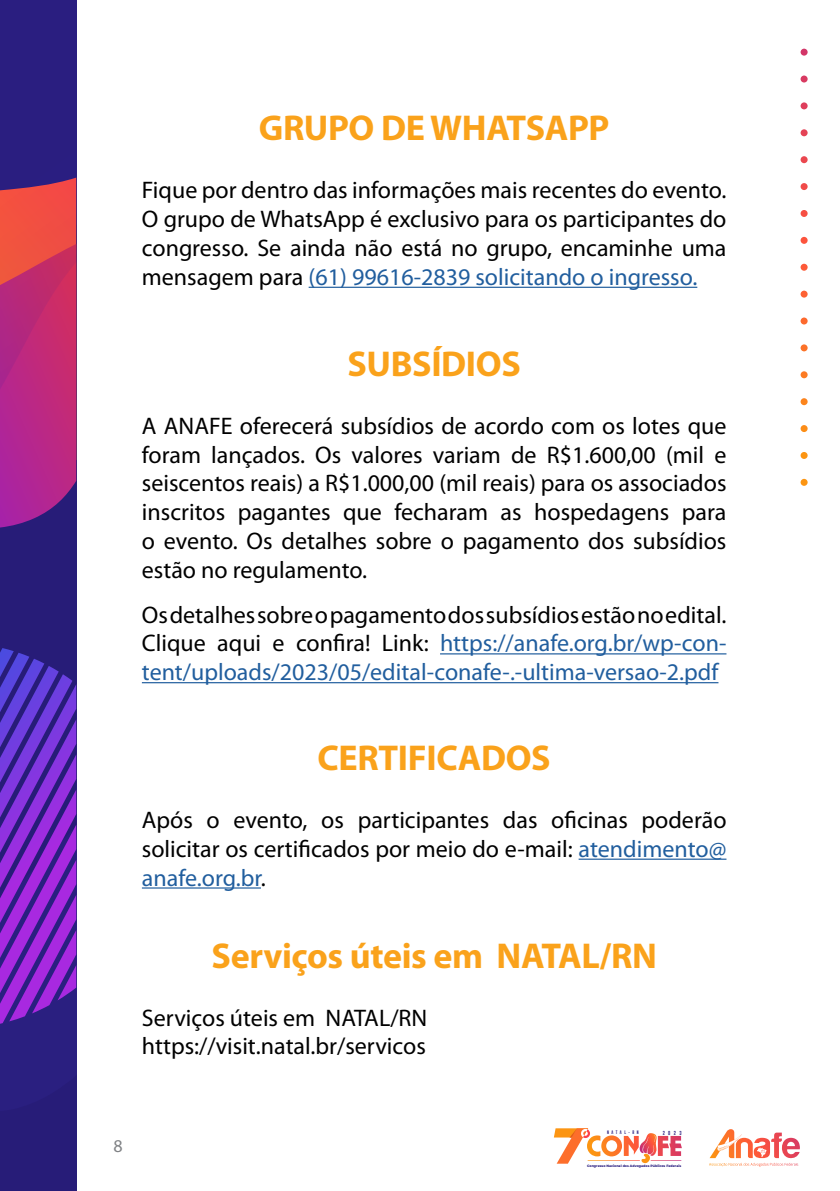
<style>
.page{position:relative;width:840px;height:1191px;background:#fff}
.page>*{position:absolute;margin:0;border:0;box-sizing:border-box;transform-origin:0 0}
.t1{font:700 36px "Myriad Pro";letter-spacing:-.01em;color:#faa21b}
.t2{font:24px/28.8px "Myriad Pro";color:#000;text-align:justify}
.t3{font:24px/28.8px "Myriad Pro";color:#215e9e;text-align:justify}
.t4{font:18px "Myriad Pro";color:#808285}
.t5{font:4.2px "Gobold Extra 1";color:#2a1f80}
.t6{font:3.8px "Gobold Extra 1";letter-spacing:.675em;color:#2a1f80}
.t7{font:800 3.4px "Montserrat";color:#2a1f80}
.s1{color:#215e9e}
.s2{color:#000}
</style>
<div class="page">
<div style="left:0;top:527px;width:76px;height:664px;background:#271c78"></div>
<svg style="left:0;top:648px;width:76px;height:375px;background:#6b2abc"></svg>
<svg style="left:0;top:0;width:76px;height:527px;background:#8c2a76"></svg>
<svg style="left:800px;top:49px;width:7px;height:437px"></svg>
<svg style="left:553px;top:1128px;width:128px;height:35px"></svg>
<svg style="left:709px;top:1129px;width:72px;height:29px"></svg>
<hr style="left:308px;top:287px;width:389px;height:1px;background:#215e9e">
<hr style="left:440px;top:653px;width:286px;height:1px;background:#215e9e">
<hr style="left:142px;top:682px;width:576px;height:1px;background:#215e9e">
<hr style="left:578px;top:858px;width:148px;height:1px;background:#215e9e">
<hr style="left:142px;top:887px;width:119px;height:1px;background:#215e9e">
<h1 class="t1" style="left:258px;top:105px;width:352px">GRUPO DE WHATSAPP</h1>
<p class="t2" style="left:142px;top:176px;width:586px">Fique por dentro das informações mais recentes do evento.<br>O grupo de WhatsApp é exclusivo para os participantes do congresso. Se ainda não está no grupo, encaminhe uma mensagem para <span class="s1">(61) 99616-2839 solicitando o ingresso.</span></p>
<h1 class="t1" style="left:347px;top:340px;width:175px">SUBSÍDIOS</h1>
<p class="t2" style="left:142px;top:411px;width:586px">A ANAFE oferecerá subsídios de acordo com os lotes que foram lançados. Os valores variam de R$1.600,00 (mil e seiscentos reais) a R$1.000,00 (mil reais) para os associados inscritos pagantes que fecharam as hospedagens para o evento. Os detalhes sobre o pagamento dos subsídios estão no regulamento.</p>
<p class="t3" style="left:142px;top:600px;width:585px"><span class="s2">Os detalhes sobre o pagamento dos subsídios estão no edital.<br>Clique aqui e confira! Link:</span> https://anafe.org.br/wp-con&shy;tent/uploads/2023/05/edital-conafe-.-ultima-versao-2.pdf</p>
<h1 class="t1" style="left:317px;top:734px;width:234px">CERTIFICADOS</h1>
<p class="t2" style="left:142px;top:805px;width:585px">Após o evento, os participantes das oficinas poderão solicitar os certificados por meio do e-mail: <span class="s1">atendimento@ anafe.org.br</span>.</p>
<h1 class="t1" style="left:211px;top:932px;width:447px">Serviços úteis em NATAL/RN</h1>
<p class="t2" style="left:142px;top:1002px;width:287px">Serviços úteis em NATAL/RN https://visit.natal.br/servicos</p>
<p class="t4" style="left:113px;top:1134px;width:11px">8</p>
<p class="t5" style="left:662px;top:1129px;width:20px">2023</p>
<p class="t7" style="left:586px;top:1163px;width:96px">Congresso Nacional dos Advogados Públicos Federais</p>
<p class="t6" style="left:606px;top:1130px;width:33px">NATAL-RN</p>
</div>
